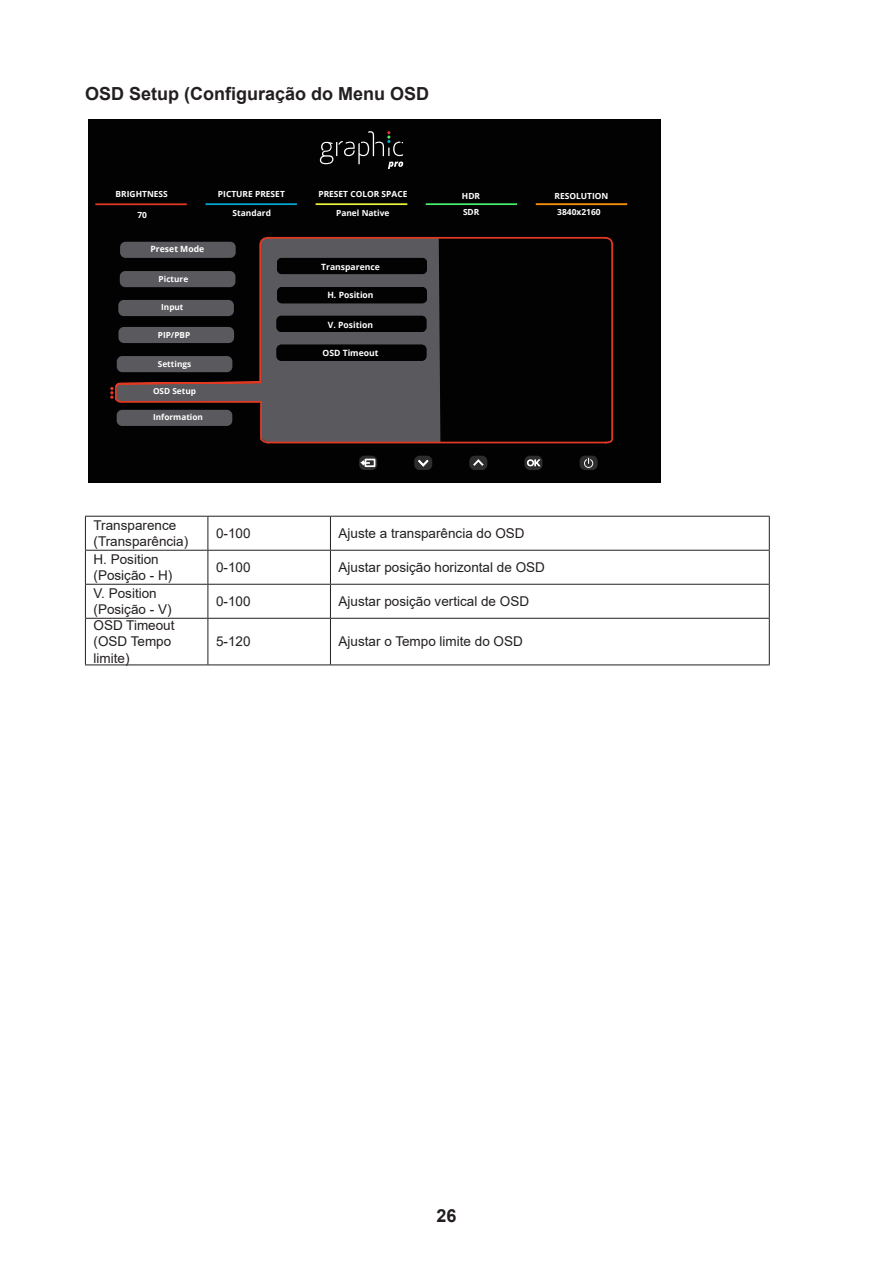
<style>
.page{position:relative;width:893px;height:1263px;background:#fff}
.page>*{position:absolute;margin:0;border:0;box-sizing:border-box;transform-origin:0 0}
.Heading_3{font:700 18px "Arial";color:#231f20}
.无间隔{font:13.5px/16.2px "Arial";color:#231f20}
.t1{font:700 8.55px "Open Sans";color:#fff}
.t2{font:700 8.4px/16.2px "Open Sans";color:#fff}
.t3{font:700 8.25px "Open Sans";color:#fff}
</style>
<div class="page">
<div style="left:88px;top:119px;width:572px;height:364px;background:#030203"></div>
<hr style="left:95px;top:203px;width:92px;height:2px;background:#e33922">
<hr style="left:205px;top:203px;width:92px;height:2px;background:#00aad3">
<hr style="left:426px;top:203px;width:91px;height:2px;background:#48ef6c">
<hr style="left:316px;top:203px;width:91px;height:2px;background:#e9f23b">
<hr style="left:536px;top:203px;width:91px;height:2px;background:#f48e08">
<div style="left:469px;top:456px;width:18px;height:14px;background:#2d2d2d;border-radius:5px"></div>
<svg style="left:473px;top:459px;width:11px;height:7px"></svg>
<div style="left:524px;top:456px;width:18px;height:14px;background:#2d2d2d;border-radius:5px"></div>
<svg style="left:527px;top:459px;width:14px;height:8px"></svg>
<div style="left:580px;top:456px;width:18px;height:14px;background:#2d2d2d;border-radius:5px"></div>
<svg style="left:584px;top:458px;width:9px;height:10px"></svg>
<svg style="left:359px;top:456px;width:18px;height:14px"></svg>
<div style="left:365px;top:459px;width:10px;height:8px;border:2px solid #fff"></div>
<svg style="left:359px;top:458px;width:13px;height:9px"></svg>
<div style="left:414px;top:456px;width:18px;height:14px;background:#2d2d2d;border-radius:5px"></div>
<svg style="left:418px;top:459px;width:11px;height:8px"></svg>
<svg style="left:320px;top:131px;width:83px;height:38px"></svg>
<div style="left:270px;top:239px;width:170px;height:203px;background:#5a5a5e"></div>
<svg style="left:603px;top:236px;width:10px;height:208px"></svg>
<div style="left:277px;top:258px;width:150px;height:16px;background:#030203;border-radius:5px"></div>
<div style="left:277px;top:287px;width:150px;height:16px;background:#030203;border-radius:5px"></div>
<div style="left:277px;top:316px;width:149px;height:16px;background:#030203;border-radius:5px"></div>
<div style="left:277px;top:345px;width:149px;height:16px;background:#030203;border-radius:5px"></div>
<hr style="left:268px;top:237px;width:338px;height:2px;background:#e33922">
<svg style="left:110px;top:236px;width:160px;height:208px"></svg>
<hr style="left:267px;top:442px;width:340px;height:1px;background:#e33922">
<hr style="left:85px;top:516px;width:123px;height:1px;background:#231f20">
<hr style="left:85px;top:517px;width:1px;height:33px;background:#231f20">
<hr style="left:208px;top:516px;width:122px;height:1px;background:#231f20">
<hr style="left:208px;top:517px;width:1px;height:33px;background:#231f20">
<hr style="left:330px;top:516px;width:440px;height:1px;background:#231f20">
<hr style="left:330px;top:517px;width:1px;height:33px;background:#231f20">
<hr style="left:769px;top:517px;width:1px;height:33px;background:#231f20">
<hr style="left:85px;top:550px;width:123px;height:1px;background:#231f20">
<hr style="left:85px;top:551px;width:1px;height:33px;background:#231f20">
<hr style="left:208px;top:550px;width:122px;height:1px;background:#231f20">
<hr style="left:208px;top:551px;width:1px;height:33px;background:#231f20">
<hr style="left:330px;top:550px;width:440px;height:1px;background:#231f20">
<hr style="left:330px;top:551px;width:1px;height:33px;background:#231f20">
<hr style="left:769px;top:551px;width:1px;height:33px;background:#231f20">
<hr style="left:85px;top:584px;width:123px;height:1px;background:#231f20">
<hr style="left:85px;top:585px;width:1px;height:33px;background:#231f20">
<hr style="left:208px;top:584px;width:122px;height:1px;background:#231f20">
<hr style="left:208px;top:585px;width:1px;height:33px;background:#231f20">
<hr style="left:330px;top:584px;width:440px;height:1px;background:#231f20">
<hr style="left:330px;top:585px;width:1px;height:33px;background:#231f20">
<hr style="left:769px;top:585px;width:1px;height:33px;background:#231f20">
<hr style="left:85px;top:618px;width:123px;height:1px;background:#231f20">
<hr style="left:85px;top:619px;width:1px;height:45px;background:#231f20">
<hr style="left:208px;top:618px;width:122px;height:1px;background:#231f20">
<hr style="left:208px;top:619px;width:1px;height:45px;background:#231f20">
<hr style="left:330px;top:618px;width:440px;height:1px;background:#231f20">
<hr style="left:330px;top:619px;width:1px;height:45px;background:#231f20">
<hr style="left:769px;top:619px;width:1px;height:45px;background:#231f20">
<hr style="left:85px;top:664px;width:123px;height:1px;background:#231f20">
<hr style="left:208px;top:664px;width:122px;height:1px;background:#231f20">
<hr style="left:330px;top:664px;width:440px;height:1px;background:#231f20">
<p class="Heading_3" style="left:85px;top:81px;width:346px">OSD Setup (Configuração do Menu OSD</p>
<p class="t2" style="left:116px;top:185px;width:54px">BRIGHTNESS</p>
<p class="t2" style="left:137px;top:206px;width:11px">70</p>
<p class="t1" style="left:151px;top:243px;width:55px">Preset Mode</p>
<p class="t3" style="left:159px;top:273px;width:31px">Picture</p>
<p class="t3" style="left:161px;top:301px;width:24px">Input</p>
<p class="t3" style="left:158px;top:329px;width:34px">PIP/PBP</p>
<p class="t3" style="left:158px;top:358px;width:35px">Settings</p>
<p class="t3" style="left:153px;top:386px;width:45px">OSD Setup</p>
<p class="t3" style="left:149px;top:243px;width:53px">Preset Mode</p>
<p class="t3" style="left:153px;top:411px;width:51px">Information</p>
<p class="t2" style="left:218px;top:186px;width:68px">PICTURE PRESET</p>
<p class="t2" style="left:233px;top:205px;width:40px">Standard</p>
<p class="t2" style="left:318px;top:186px;width:91px">PRESET COLOR SPACE</p>
<p class="t2" style="left:336px;top:205px;width:55px">Panel Native</p>
<p class="t1" style="left:325px;top:260px;width:53px">Auto Source</p>
<p class="t1" style="left:334px;top:289px;width:33px">HDMI 1</p>
<p class="t1" style="left:334px;top:319px;width:33px">HDMI 2</p>
<p class="t1" style="left:326px;top:347px;width:51px">DisplayPort</p>
<p class="t1" style="left:321px;top:260px;width:60px">Transparence</p>
<p class="t1" style="left:327px;top:289px;width:48px">H. Position</p>
<p class="t1" style="left:328px;top:319px;width:47px">V. Position</p>
<p class="t1" style="left:322px;top:347px;width:58px">OSD Timeout</p>
<p class="t2" style="left:462px;top:187px;width:20px">HDR<br>SDR</p>
<p class="t2" style="left:557px;top:187px;width:53px;text-indent:-3px">RESOLUTION<br>3840x2160</p>
<p class="无间隔" style="left:94px;top:517px;width:96px">Transparence (Transparência)</p>
<p class="无间隔" style="left:216px;top:525px;width:36px">0-100</p>
<p class="无间隔" style="left:339px;top:525px;width:188px">Ajuste a transparência do OSD</p>
<p class="无间隔" style="left:94px;top:551px;width:80px">H. Position (Posição - H)</p>
<p class="无间隔" style="left:216px;top:559px;width:36px">0-100</p>
<p class="无间隔" style="left:339px;top:559px;width:208px">Ajustar posição horizontal de OSD</p>
<p class="无间隔" style="left:94px;top:585px;width:80px">V. Position (Posição - V)</p>
<p class="无间隔" style="left:216px;top:593px;width:36px">0-100</p>
<p class="无间隔" style="left:339px;top:593px;width:192px">Ajustar posição vertical de OSD</p>
<p class="无间隔" style="left:94px;top:617px;width:83px">OSD Timeout (OSD Tempo limite)</p>
<p class="无间隔" style="left:216px;top:633px;width:36px">5-120</p>
<p class="无间隔" style="left:339px;top:633px;width:186px">Ajustar o Tempo limite do OSD</p>
<h1 class="Heading_3" style="left:436px;top:1203px;width:22px">26</h1>
</div>
